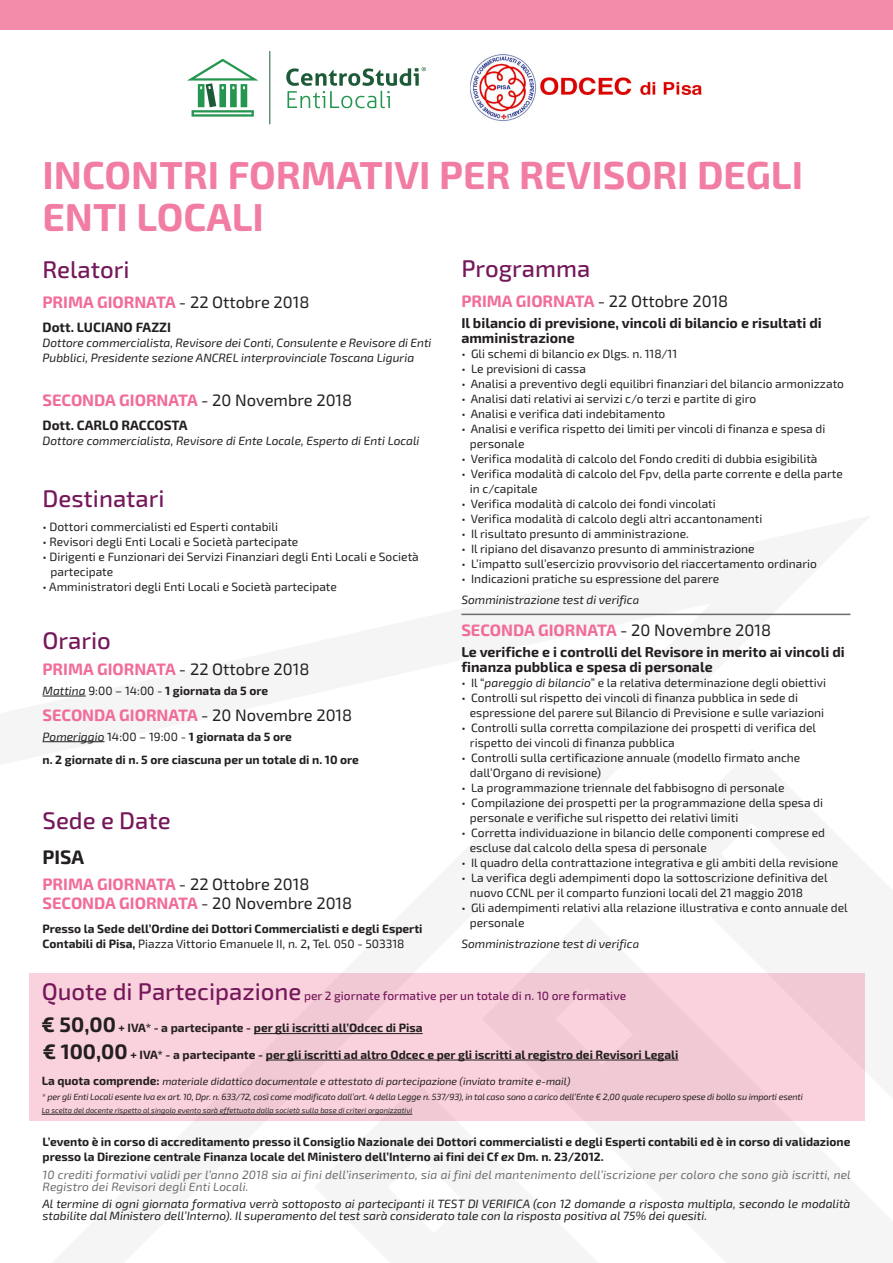
<style>
.page{position:relative;width:893px;height:1263px;background:#fff}
.page>*{position:absolute;margin:0;border:0;box-sizing:border-box;transform-origin:0 0}
.t1{font:700 39px/42px "Exo 2";color:#f27da3}
.t2{font:500 24px "Exo 2";color:#75185a}
.t3{font:700 19.5px "Exo 2";color:#231f20}
.t4{font:700 16.5px "Exo 2";color:#f16c9a}
.t5{font:16.5px "Exo 2";color:#231f20}
.t6{font:700 14.25px/15px "Exo 2";color:#231f20}
.t7{font:700 13.5px "Exo 2";color:#231f20}
.t8{font:12px/15px "Exo 2";color:#231f20}
.t9{font:700 12px/15px "Exo 2";color:#231f20}
.t10{font:italic 12px/12px "Exo 2";color:#231f20}
.t11{font:italic 12px/12px "Exo 2";letter-spacing:.01em;color:#6c6d70}
.t12{font:500 12px "Exo 2";color:#75185a}
.t13{font:italic 10.5px "Exo 2";color:#231f20}
.t14{font:italic 9px "Exo 2";letter-spacing:-.02em;color:#231f20}
.t15{font:italic 7.5px "Exo 2";color:#231f20}
.s1{font-weight:700;color:#f16c9a}
.s2{font-weight:400;color:#231f20}
.s3{font-weight:400;font-style:italic}
.s4{font-weight:400}
.s5{font-style:italic}
.s6{font-size:11.25px}
.s7{font-size:24px}
.s8{font-size:21px}
.s9{font-weight:700;font-style:normal;font-size:12px}
</style>
<div class="page">
<svg style="left:300px;top:1069px;width:565px;height:52px"></svg>
<div style="left:0;top:0;width:893px;height:30px;background:#f38bab"></div>
<img style="left:470px;top:54px;width:232px;height:68px">
<hr style="left:270px;top:51px;width:1px;height:73px;background:#1d5a37">
<svg style="left:286px;top:67px;width:140px;height:41px"></svg>
<svg style="left:187px;top:59px;width:72px;height:58px"></svg>
<hr style="left:461px;top:614px;width:389px;height:1px;background:#6c6d70">
<hr style="left:43px;top:696px;width:43px;height:1px;background:#231f20">
<hr style="left:43px;top:741px;width:61px;height:1px;background:#231f20">
<div style="left:29px;top:973px;width:835px;height:147px;background:#fad2dd"></div>
<hr style="left:254px;top:1033px;width:169px;height:1px;background:#231f20">
<hr style="left:266px;top:1060px;width:412px;height:1px;background:#231f20">
<hr style="left:42px;top:1114px;width:370px;height:1px;background:#231f20">
<p class="t1" style="left:43px;top:155px;width:762px">INCONTRI FORMATIVI PER REVISORI DEGLI<br>ENTI LOCALI</p>
<p class="t2" style="left:43px;top:255px;width:88px">Relatori</p>
<p class="t5" style="left:43px;top:292px;width:268px"><span class="s1">PRIMA GIORNATA</span> - 22 Ottobre 2018</p>
<p class="t7" style="left:43px;top:319px;width:130px">Dott. LUCIANO FAZZI</p>
<p class="t10" style="left:43px;top:335px;width:391px;line-height:15px">Dottore commercialista, Revisore dei Conti, Consulente e Revisore di Enti<br>Pubblici, Presidente sezione ANCREL interprovinciale Toscana Liguria</p>
<p class="t4" style="left:43px;top:391px;width:311px">SECONDA GIORNATA <span class="s2">- 20 Novembre 2018</span></p>
<p class="t7" style="left:43px;top:417px;width:147px">Dott. CARLO RACCOSTA</p>
<p class="t10" style="left:43px;top:435px;width:378px">Dottore commercialista, Revisore di Ente Locale, Esperto di Enti Locali</p>
<p class="t2" style="left:43px;top:485px;width:124px">Destinatari</p>
<p class="t8" style="left:43px;top:519px;width:237px">• Dottori commercialisti ed Esperti contabili</p>
<p class="t8" style="left:43px;top:534px;width:257px">• Revisori degli Enti Locali e Società partecipate</p>
<p class="t8" style="left:43px;top:549px;width:378px">• Dirigenti e Funzionari dei Servizi Finanziari degli Enti Locali e Società</p>
<p class="t8" style="left:51px;top:564px;width:64px">partecipate</p>
<p class="t8" style="left:43px;top:579px;width:296px">• Amministratori degli Enti Locali e Società partecipate</p>
<p class="t2" style="left:43px;top:627px;width:70px">Orario</p>
<p class="t5" style="left:43px;top:660px;width:268px"><span class="s1">PRIMA GIORNATA</span> - 22 Ottobre 2018</p>
<p class="t9" style="left:43px;top:683px;width:227px"><span class="s3">Mattina</span> <span class="s4">9:00 – 14:00 -</span> 1 giornata da 5 ore</p>
<p class="t4" style="left:43px;top:705px;width:311px">SECONDA GIORNATA <span class="s2">- 20 Novembre 2018</span></p>
<p class="t9" style="left:43px;top:729px;width:251px"><span class="s3">Pomeriggio</span> <span class="s4">14:00 – 19:00 -</span> 1 giornata da 5 ore</p>
<p class="t9" style="left:43px;top:752px;width:318px">n. 2 giornate di n. 5 ore ciascuna per un totale di n. 10 ore</p>
<p class="t2" style="left:43px;top:807px;width:130px">Sede e Date</p>
<p class="t3" style="left:43px;top:846px;width:43px">PISA</p>
<p class="t5" style="left:43px;top:874px;width:268px"><span class="s1">PRIMA GIORNATA</span> - 22 Ottobre 2018</p>
<p class="t4" style="left:43px;top:893px;width:311px">SECONDA GIORNATA <span class="s2">- 20 Novembre 2018</span></p>
<p class="t9" style="left:43px;top:922px;width:382px">Presso la Sede dell’Ordine dei Dottori Commercialisti e degli Esperti<br>Contabili di Pisa, <span class="s4">Piazza Vittorio Emanuele II, n. 2</span>, <span class="s4">Tel. 050 - 503318</span></p>
<p class="t2" style="left:461px;top:254px;width:130px">Programma</p>
<p class="t5" style="left:461px;top:292px;width:268px"><span class="s1">PRIMA GIORNATA</span> - 22 Ottobre 2018</p>
<p class="t6" style="left:461px;top:316px;width:362px">Il bilancio di previsione, vincoli di bilancio e risultati di amministrazione</p>
<p class="t8" style="left:461px;top:347px;width:217px">• Gli schemi di bilancio <span class="s5">ex</span> Dlgs. n. 118/11</p>
<p class="t8" style="left:461px;top:362px;width:126px">• Le previsioni di cassa</p>
<p class="t8" style="left:461px;top:377px;width:384px">• Analisi a preventivo degli equilibri finanziari del bilancio armonizzato</p>
<p class="t8" style="left:461px;top:392px;width:296px">• Analisi dati relativi ai servizi c/o terzi e partite di giro</p>
<p class="t8" style="left:461px;top:407px;width:206px">• Analisi e verifica dati indebitamento</p>
<p class="t8" style="left:470px;top:422px;width:357px;text-indent:-9px">• Analisi e verifica rispetto dei limiti per vincoli di finanza e spesa di personale</p>
<p class="t8" style="left:461px;top:452px;width:358px">• Verifica modalità di calcolo del Fondo crediti di dubbia esigibilità</p>
<p class="t8" style="left:470px;top:467px;width:374px;text-indent:-9px">• Verifica modalità di calcolo del Fpv, della parte corrente e della parte in c/capitale</p>
<p class="t8" style="left:461px;top:497px;width:256px">• Verifica modalità di calcolo dei fondi vincolati</p>
<p class="t8" style="left:461px;top:512px;width:303px">• Verifica modalità di calcolo degli altri accantonamenti</p>
<p class="t8" style="left:461px;top:527px;width:229px">• Il risultato presunto di amministrazione.</p>
<p class="t8" style="left:461px;top:542px;width:295px">• Il ripiano del disavanzo presunto di amministrazione</p>
<p class="t8" style="left:461px;top:557px;width:357px">• L’impatto sull’esercizio provvisorio del riaccertamento ordinario</p>
<p class="t8" style="left:461px;top:572px;width:259px">• Indicazioni pratiche su espressione del parere</p>
<p class="t10" style="left:461px;top:594px;width:179px">Somministrazione test di verific<span class="s6">a</span></p>
<p class="t4" style="left:461px;top:620px;width:311px">SECONDA GIORNATA <span class="s2">- 20 Novembre 2018</span></p>
<p class="t6" style="left:461px;top:645px;width:385px">Le verifiche e i controlli del Revisore in merito ai vincoli di finanza pubblica e spesa di personale</p>
<p class="t8" style="left:461px;top:676px;width:366px">• Il “<span class="s5">pareggio di bilancio</span>” e la relativa determinazione degli obiettivi</p>
<p class="t8" style="left:470px;top:691px;width:356px;text-indent:-9px">• Controlli sul rispetto dei vincoli di finanza pubblica in sede di espressione del parere sul Bilancio di Previsione e sulle variazioni</p>
<p class="t8" style="left:470px;top:721px;width:348px;text-indent:-9px">• Controlli sulla corretta compilazione dei prospetti di verifica del rispetto dei vincoli di finanza pubblica</p>
<p class="t8" style="left:470px;top:751px;width:332px;text-indent:-9px">• Controlli sulla certificazione annuale (modello firmato anche dall’Organo di revisione)</p>
<p class="t8" style="left:461px;top:781px;width:325px">• La programmazione triennale del fabbisogno di personale</p>
<p class="t8" style="left:470px;top:796px;width:355px;text-indent:-9px">• Compilazione dei prospetti per la programmazione della spesa di personale e verifiche sul rispetto dei relativi limiti</p>
<p class="t8" style="left:470px;top:826px;width:357px;text-indent:-9px">• Corretta individuazione in bilancio delle componenti comprese ed escluse dal calcolo della spesa di personale</p>
<p class="t8" style="left:461px;top:856px;width:378px">• Il quadro della contrattazione integrativa e gli ambiti della revisione</p>
<p class="t8" style="left:470px;top:871px;width:359px;text-indent:-9px">• La verifica degli adempimenti dopo la sottoscrizione definitiva del nuovo CCNL per il comparto funzioni locali del 21 maggio 2018</p>
<p class="t8" style="left:470px;top:901px;width:379px;text-indent:-9px">• Gli adempimenti relativi alla relazione illustrativa e conto annuale del personale</p>
<p class="t10" style="left:461px;top:938px;width:179px">Somministrazione test di verific<span class="s6">a</span></p>
<p class="t12" style="left:42px;top:988px;width:586px"><span class="s7">Quote di Partecipazione</span> per 2 giornate formative per un totale di n. 10 ore formative</p>
<p class="t9" style="left:42px;top:1021px;width:383px"><span class="s8">€ 50,00</span> + IVA* - a partecipante - per gli iscritti all’Odcec di Pisa</p>
<p class="t9" style="left:43px;top:1047px;width:637px"><span class="s8">€ 100,00</span> + IVA* - a partecipante - per gli iscritti ad altro Odcec e per gli iscritti al registro dei Revisori Legali</p>
<p class="t13" style="left:42px;top:1075px;width:530px"><span class="s9">La quota comprende:</span> materiale didattico documentale e attestato di partecipazione (inviato tramite e-mail)</p>
<p class="t14" style="left:42px;top:1091px;width:763px">* per gli Enti Locali esente Iva ex art. 10, Dpr. n. 633/72, così come modificato dall’art. 4 della Legge n. 537/93), in tal caso sono a carico dell’Ente € 2,00 quale recupero spese di bollo su importi esenti</p>
<p class="t15" style="left:42px;top:1106px;width:372px">La scelta del docente rispetto al singolo evento sarà effettuata dalla società sulla base di criteri organizzativi</p>
<p class="t9" style="left:43px;top:1135px;width:809px">L’evento è in corso di accreditamento presso il Consiglio Nazionale dei Dottori commercialisti e degli Esperti contabili ed è in corso di validazione presso la Direzione centrale Finanza locale del Ministero dell’Interno ai fini dei Cf <span class="s5">ex</span> Dm. n. 23/2012.</p>
<p class="t10" style="left:43px;top:1198px;width:809px">Al termine di ogni giornata formativa verrà sottoposto ai partecipanti il TEST DI VERIFICA (con 12 domande a risposta multipla, secondo le modalità stabilite dal Ministero dell’Interno). Il superamento del test sarà considerato tale con la risposta positiva al 75% dei quesiti.</p>
<p class="t11" style="left:43px;top:1169px;width:810px">10 crediti formativi validi per l’anno 2018 sia ai fini dell’inserimento, sia ai fini del mantenimento dell’iscrizione per coloro che sono già iscritti, nel<br>Registro dei Revisori degli Enti Locali.</p>
</div>
